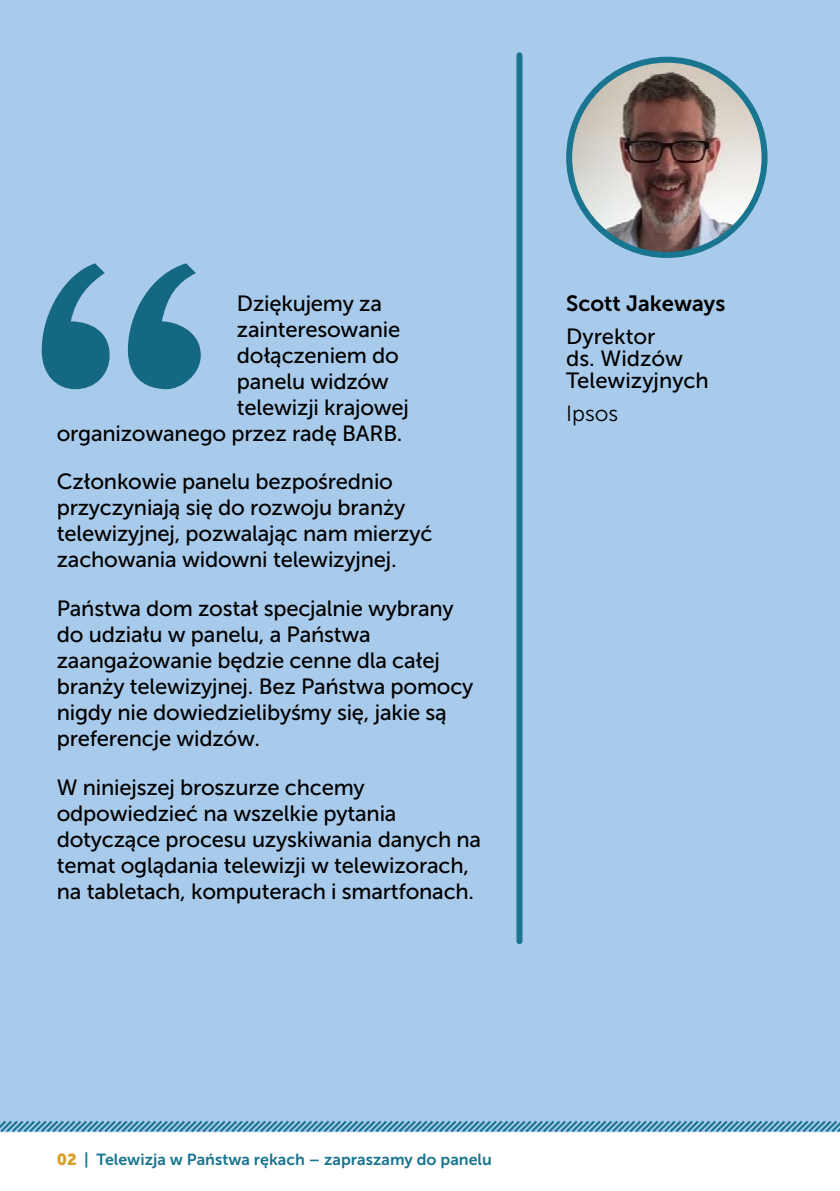
<style>
.page{position:relative;width:840px;height:1191px;background:#fff}
.page>*{position:absolute;margin:0;border:0;box-sizing:border-box;transform-origin:0 0}
.t1{font:22px/26px "Museo Sans 500";letter-spacing:-.01em;color:#000}
.t2{font:22px "Museo Sans 700";color:#000}
.t3{font:22px "Museo Sans 300";color:#000}
.t4{font:16px "Museo Sans 700";color:#197590}
.s1{font-family:"Museo Sans 900";color:#d4a029}
</style>
<div class="page">
<div style="left:0;top:0;width:839px;height:1120px;background:#a8caeb"></div>
<div style="left:516px;top:55px;width:6px;height:886px;background:#197590"></div>
<img style="left:569px;top:60px;width:195px;height:195px;border-radius:98px">
<div style="left:566px;top:57px;width:201px;height:201px;border:6px solid #197590;border-radius:50%"></div>
<svg style="left:128px;top:263px;width:73px;height:126px"></svg>
<svg style="left:42px;top:263px;width:68px;height:126px"></svg>
<svg style="left:0;top:1120px;width:839px;height:13px;background:#73aac7"></svg>
<p class="t1" style="left:237px;top:290px;width:147px">Dziękujemy za</p>
<p class="t1" style="left:237px;top:316px;width:165px">zainteresowanie</p>
<p class="t1" style="left:237px;top:342px;width:163px">dołączeniem do</p>
<p class="t1" style="left:237px;top:368px;width:153px">panelu widzów</p>
<p class="t1" style="left:237px;top:394px;width:173px">telewizji krajowej</p>
<p class="t1" style="left:57px;top:420px;width:347px">organizowanego przez radę BARB.</p>
<p class="t1" style="left:57px;top:469px;width:377px">Członkowie panelu bezpośrednio przyczyniają się do rozwoju branży telewizyjnej, pozwalając nam mierzyć zachowania widowni telewizyjnej.</p>
<p class="t1" style="left:57px;top:595px;width:418px">Państwa dom został specjalnie wybrany do udziału w panelu, a Państwa zaangażowanie będzie cenne dla całej branży telewizyjnej. Bez Państwa pomocy nigdy nie dowiedzielibyśmy się, jakie są preferencje widzów.</p>
<p class="t1" style="left:57px;top:774px;width:425px">W niniejszej broszurze chcemy odpowiedzieć na wszelkie pytania dotyczące procesu uzyskiwania danych na temat oglądania telewizji w telewizorach, na tabletach, komputerach i smartfonach.</p>
<p class="t2" style="left:566px;top:291px;width:161px">Scott Jakeways</p>
<p class="t1" style="left:566px;top:325px;width:144px;line-height:22px">Dyrektor<br>ds. Widzów<br>Telewizyjnych</p>
<p class="t3" style="left:566px;top:401px;width:54px">Ipsos</p>
<p class="t4" style="left:57px;top:1150px;width:436px"><span class="s1">02</span> | Telewizja w Państwa rękach – zapraszamy do panelu</p>
</div>
